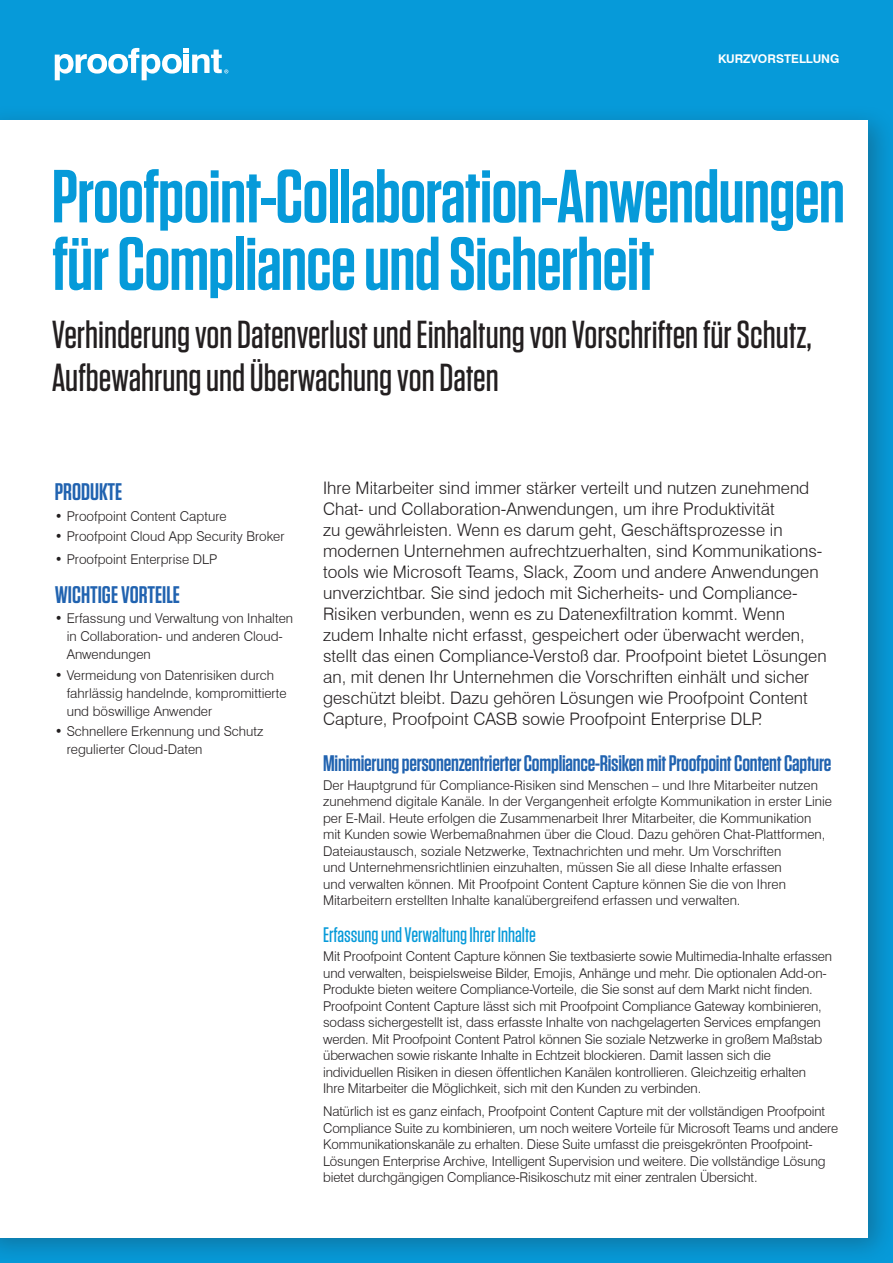
<style>
.page{position:relative;width:893px;height:1263px;background:#069ad9}
.page>*{position:absolute;margin:0;border:0;box-sizing:border-box;transform-origin:0 0}
.t1{font:600 75px/67.5px "Tungsten";letter-spacing:-.01em;color:#069ad9}
.t2{font:500 39px/43.5px "Tungsten";color:#231f20}
.t3{font:600 24px "Tungsten";color:#2163b0}
.t4{font:600 22.5px "Tungsten";letter-spacing:-.01em;color:#2163b0}
.t5{font:500 21px "Tungsten";color:#069ad9}
.t6{font:300 17.25px/21px "Swiss 721 BT";color:#231f20}
.t7{font:300 13.5px/16.5px "Swiss 721 BT";letter-spacing:-.01em;color:#231f20}
.t8{font:700 12px "Swiss 721 BT";color:#fff}
</style>
<div class="page">
<div style="left:0;top:104px;width:893px;height:1159px;background:#231f20;opacity:.3"></div>
<div style="left:0;top:120px;width:868px;height:1117px;background:#fff"></div>
<svg style="left:55px;top:48px;width:173px;height:32px"></svg>
<p class="t8" style="left:718px;top:52px;width:123px">KURZVORSTELLUNG</p>
<h1 class="t1" style="left:52px;top:164px;width:795px">Proofpoint-Collaboration-Anwendungen für Compliance und Sicherheit</h1>
<h2 class="t2" style="left:52px;top:313px;width:762px">Verhinderung von Datenverlust und Einhaltung von Vorschriften für Schutz,<br>Aufbewahrung und Überwachung von Daten</h2>
<h3 class="t3" style="left:55px;top:479px;width:69px">PRODUKTE</h3>
<p class="t7" style="left:55px;top:507px;width:173px">• Proofpoint Content Capture</p>
<p class="t7" style="left:55px;top:528px;width:231px">• Proofpoint Cloud App Security Broker</p>
<p class="t7" style="left:55px;top:551px;width:164px">• Proofpoint Enterprise DLP</p>
<h3 class="t3" style="left:55px;top:582px;width:127px">WICHTIGE VORTEILE</h3>
<p class="t7" style="left:67px;top:609px;width:228px;line-height:18px;text-indent:-12px">• Erfassung und Verwaltung von Inhalten in Collaboration- und anderen Cloud-<br>Anwendungen</p>
<p class="t7" style="left:67px;top:666px;width:221px;line-height:18px;text-indent:-12px">• Vermeidung von Datenrisiken durch fahrlässig handelnde, kompromittierte und böswillige Anwender</p>
<p class="t7" style="left:67px;top:722px;width:198px;line-height:18px;text-indent:-12px">• Schnellere Erkennung und Schutz regulierter Cloud-Daten</p>
<p class="t6" style="left:323px;top:478px;width:505px">Ihre Mitarbeiter sind immer stärker verteilt und nutzen zunehmend Chat- und Collaboration-Anwendungen, um ihre Produktivität<br>zu gewährleisten. Wenn es darum geht, Geschäftsprozesse in modernen Unternehmen aufrechtzuerhalten, sind Kommunikations&shy;tools wie Microsoft Teams, Slack, Zoom und andere Anwendungen unverzichtbar. Sie sind jedoch mit Sicherheits- und Compliance-Risiken verbunden, wenn es zu Datenexfiltration kommt. Wenn zudem Inhalte nicht erfasst, gespeichert oder überwacht werden, stellt das einen Compliance-Verstoß dar. Proofpoint bietet Lösungen an, mit denen Ihr Unternehmen die Vorschriften einhält und sicher geschützt bleibt. Dazu gehören Lösungen wie Proofpoint Content Capture, Proofpoint CASB sowie Proofpoint Enterprise DLP.</p>
<h3 class="t4" style="left:323px;top:751px;width:510px">Minimierung personenzentrierter Compliance-Risiken mit Proofpoint Content Capture</h3>
<p class="t7" style="left:323px;top:776px;width:510px">Der Hauptgrund für Compliance-Risiken sind Menschen – und Ihre Mitarbeiter nutzen zunehmend digitale Kanäle. In der Vergangenheit erfolgte Kommunikation in erster Linie per E-Mail. Heute erfolgen die Zusammenarbeit Ihrer Mitarbeiter, die Kommunikation mit Kunden sowie Werbemaßnahmen über die Cloud. Dazu gehören Chat-Plattformen, Dateiaustausch, soziale Netzwerke, Textnachrichten und mehr. Um Vorschriften<br>und Unternehmensrichtlinien einzuhalten, müssen Sie all diese Inhalte erfassen<br>und verwalten können. Mit Proofpoint Content Capture können Sie die von Ihren Mitarbeitern erstellten Inhalte kanalübergreifend erfassen und verwalten.</p>
<h3 class="t5" style="left:323px;top:924px;width:214px">Erfassung und Verwaltung Ihrer Inhalte</h3>
<p class="t7" style="left:323px;top:948px;width:511px">Mit Proofpoint Content Capture können Sie textbasierte sowie Multimedia-Inhalte erfassen und verwalten, beispielsweise Bilder, Emojis, Anhänge und mehr. Die optionalen Add-on-Produkte bieten weitere Compliance-Vorteile, die Sie sonst auf dem Markt nicht finden.<br>Proofpoint Content Capture lässt sich mit Proofpoint Compliance Gateway kombinieren, sodass sichergestellt ist, dass erfasste Inhalte von nachgelagerten Services empfangen werden. Mit Proofpoint Content Patrol können Sie soziale Netzwerke in großem Maßstab überwachen sowie riskante Inhalte in Echtzeit blockieren. Damit lassen sich die individuellen Risiken in diesen öffentlichen Kanälen kontrollieren. Gleichzeitig erhalten<br>Ihre Mitarbeiter die Möglichkeit, sich mit den Kunden zu verbinden.</p>
<p class="t7" style="left:323px;top:1103px;width:517px">Natürlich ist es ganz einfach, Proofpoint Content Capture mit der vollständigen Proofpoint Compliance Suite zu kombinieren, um noch weitere Vorteile für Microsoft Teams und andere Kommunikationskanäle zu erhalten. Diese Suite umfasst die preisgekrönten Proofpoint-Lösungen Enterprise Archive, Intelligent Supervision und weitere. Die vollständige Lösung bietet durchgängigen Compliance-Risikoschutz mit einer zentralen Übersicht.</p>
</div>
